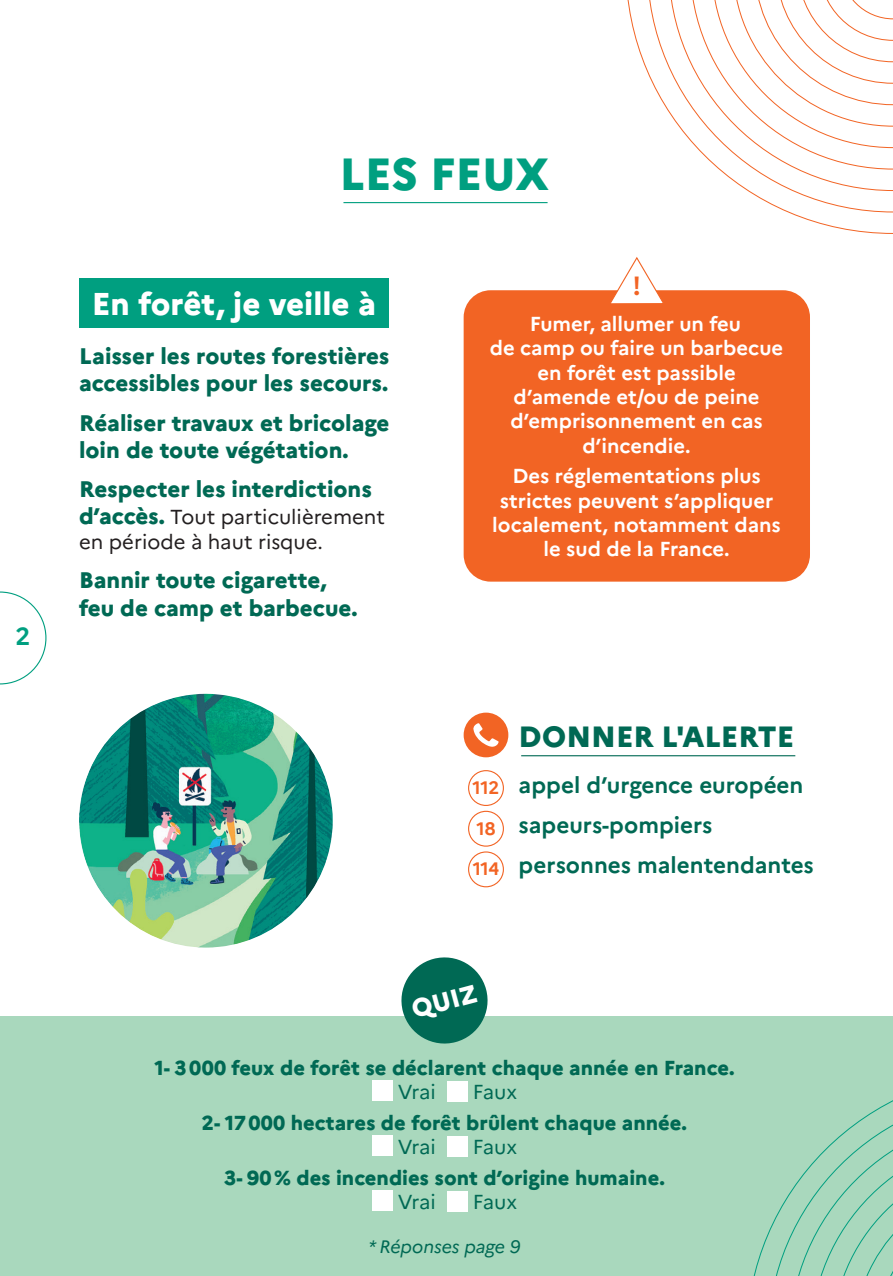
<style>
.page{position:relative;width:893px;height:1276px;background:#fff}
.page>*{position:absolute;margin:0;border:0;box-sizing:border-box;transform-origin:0 0}
.t1{font:800 45px "Marianne";color:#009f80}
.t2{font:800 31.5px "Marianne";color:#fff}
.t3{font:800 29.25px "Marianne";color:#006954}
.t4{font:700 26.32px "Marianne";color:#f26424}
.t5{font:800 25.2px "Marianne";color:#fff}
.t6{font:700 24.75px "Marianne";color:#009f80}
.t7{font:800 22.5px/27px "Marianne";color:#006954}
.t8{font:700 22.5px/39.8px "Marianne";color:#006954}
.t9{font:700 20.25px/24.3px "Marianne";color:#fff;text-align:center}
.t10{font:800 20.25px "Marianne";color:#006954}
.t11{font:20.25px/24.3px "Marianne";color:#231f20}
.t12{font:20.25px "Marianne";letter-spacing:-.015em;color:#006954}
.t13{font:italic 18px "Marianne";color:#006954}
.t14{font:700 18px "Marianne";letter-spacing:-.02em;color:#f26424}
.s1{font-weight:800;font-size:22.5px;color:#006954}
</style>
<div class="page">
<div style="left:0;top:1016px;width:893px;height:260px;background:#a9d8bd"></div>
<svg style="left:627px;top:0;width:266px;height:234px"></svg>
<svg style="left:753px;top:1100px;width:140px;height:176px"></svg>
<svg style="left:0;top:591px;width:47px;height:94px"></svg>
<div style="left:79px;top:279px;width:309px;height:49px;background:#009f80"></div>
<hr style="left:343px;top:202px;width:205px;height:1px;background:#009f80">
<img style="left:79px;top:694px;width:254px;height:253px;border-radius:127px">
<hr style="left:521px;top:755px;width:274px;height:1px;background:#006954">
<div style="left:464px;top:712px;width:44px;height:45px;background:#f26424;border-radius:50%"></div>
<svg style="left:473px;top:723px;width:26px;height:24px"></svg>
<div style="left:468px;top:770px;width:36px;height:36px;border:1px solid #f26424;border-radius:50%"></div>
<div style="left:468px;top:851px;width:36px;height:36px;border:1px solid #f26424;border-radius:50%"></div>
<div style="left:468px;top:811px;width:36px;height:35px;border:1px solid #f26424;border-radius:50%"></div>
<div style="left:464px;top:290px;width:346px;height:291px;background:#f26424;border-radius:27px"></div>
<svg style="left:401px;top:957px;width:87px;height:87px"></svg>
<div style="left:372px;top:1080px;width:20px;height:21px;background:#fff"></div>
<div style="left:447px;top:1081px;width:20px;height:20px;background:#fff"></div>
<div style="left:372px;top:1135px;width:20px;height:21px;background:#fff"></div>
<div style="left:447px;top:1136px;width:20px;height:20px;background:#fff"></div>
<div style="left:372px;top:1190px;width:20px;height:21px;background:#fff"></div>
<div style="left:447px;top:1191px;width:20px;height:20px;background:#fff"></div>
<svg style="left:608px;top:257px;width:58px;height:47px"></svg>
<p class="t6" style="left:16px;top:621px;width:16px">2</p>
<h1 class="t1" style="left:340px;top:146px;width:211px">LES FEUX</h1>
<h2 class="t2" style="left:92px;top:285px;width:285px">En forêt, je veille à</h2>
<p class="t7" style="left:79px;top:342px;width:312px">Laisser les routes forestières accessibles pour les secours.</p>
<p class="t7" style="left:79px;top:409px;width:312px">Réaliser travaux et bricolage loin de toute végétation.</p>
<p class="t7" style="left:79px;top:476px;width:294px">Respecter les interdictions</p>
<p class="t11" style="left:79px;top:505px;width:308px"><span class="s1">d’accès.</span> Tout particulièrement en période à haut risque.</p>
<p class="t7" style="left:79px;top:567px;width:280px">Bannir toute cigarette, feu de camp et barbecue.</p>
<p class="t4" style="left:632px;top:269px;width:10px">!</p>
<p class="t9" style="left:490px;top:311px;width:295px">Fumer, allumer un feu<br>de camp ou faire un barbecue en forêt est passible d’amende et/ou de peine d’emprisonnement en cas d’incendie.</p>
<p class="t9" style="left:492px;top:464px;width:290px">Des réglementations plus strictes peuvent s’appliquer localement, notamment dans le sud de la France.</p>
<p class="t14" style="left:473px;top:776px;width:28px">112</p>
<p class="t14" style="left:476px;top:818px;width:21px">18</p>
<p class="t14" style="left:473px;top:858px;width:28px">114</p>
<h3 class="t3" style="left:519px;top:719px;width:277px">DONNER L'ALERTE</h3>
<p class="t8" style="left:519px;top:765px;width:297px">appel d’urgence européen sapeurs-pompiers personnes malentendantes</p>
<p class="t5" style="left:408px;top:995px;width:69px;rotate:-15deg">QUIZ</p>
<p class="t10" style="left:155px;top:1055px;width:581px">1- 3000 feux de forêt se déclarent chaque année en France.</p>
<p class="t12" style="left:398px;top:1079px;width:40px">Vrai</p>
<p class="t12" style="left:473px;top:1079px;width:46px">Faux</p>
<p class="t10" style="left:202px;top:1110px;width:487px">2- 17000 hectares de forêt brûlent chaque année.</p>
<p class="t12" style="left:398px;top:1134px;width:40px">Vrai</p>
<p class="t12" style="left:473px;top:1134px;width:46px">Faux</p>
<p class="t10" style="left:224px;top:1165px;width:442px">3- 90% des incendies sont d’origine humaine.</p>
<p class="t12" style="left:398px;top:1189px;width:40px">Vrai</p>
<p class="t12" style="left:473px;top:1189px;width:46px">Faux</p>
<p class="t13" style="left:368px;top:1235px;width:154px">* Réponses page 9</p>
</div>
